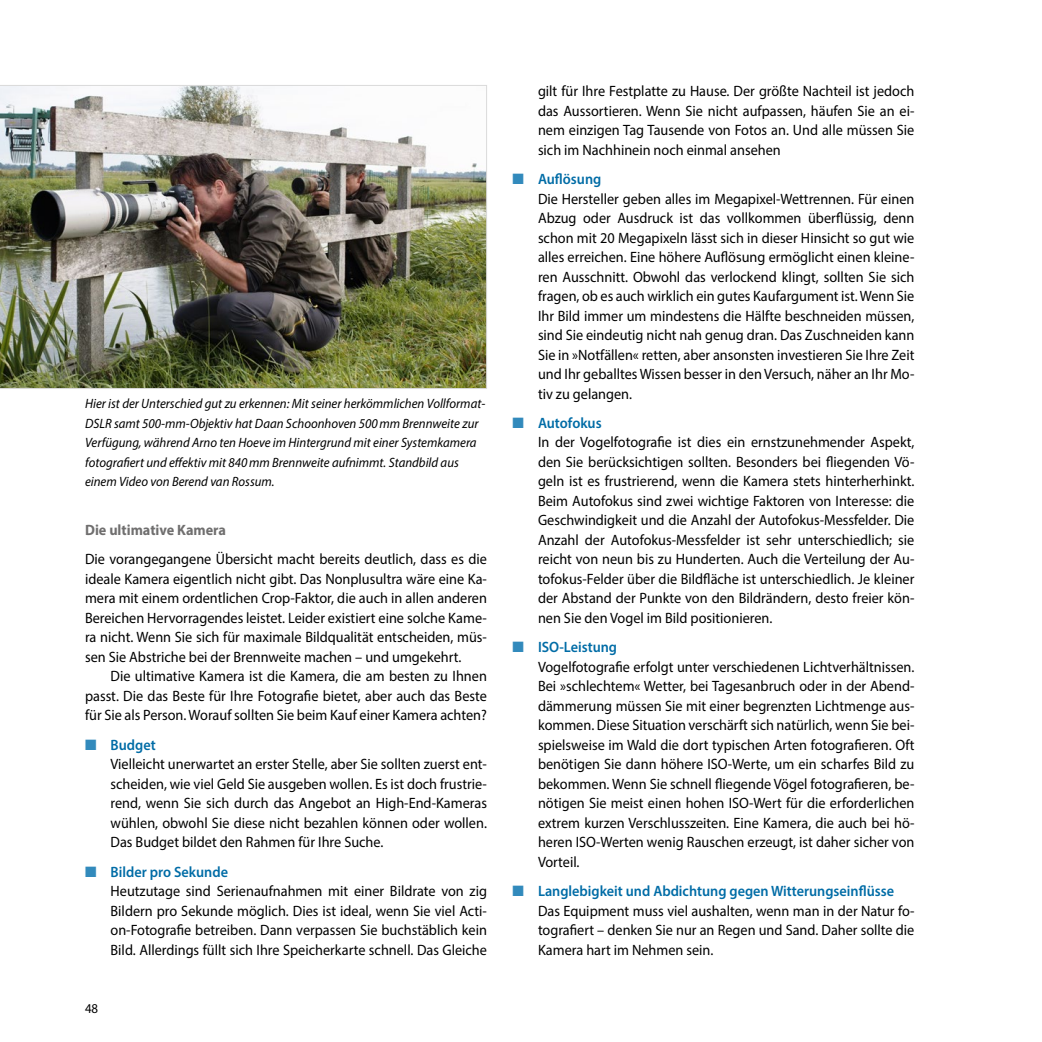
<style>
.page{position:relative;width:1042px;height:1042px;background:#fff}
.page>*{position:absolute;margin:0;border:0;box-sizing:border-box;transform-origin:0 0}
.Haupttext_Anf{font:15px/19.5px "Myriad Pro";color:#000;scale:.95 1}
.Haupttext_Folge{font:15px/19.5px "Myriad Pro";color:#000;text-align:justify;scale:.95 1}
.Heading_3{font:700 15px "Myriad Pro";color:#706f6f;scale:.95 1}
.BU_linksbündig_Grund{font:italic 13.5px/19.5px "Myriad Pro";color:#000;scale:.95 1}
.t1{font:13.5px "Myriad Pro";color:#000;scale:.95 1}
.s1{font-weight:600;color:#006ca6}
</style>
<div class="page">
<img style="left:0;top:85px;width:487px;height:304px">
<p class="BU_linksbündig_Grund" style="left:85px;top:394px;width:422px">Hier ist der Unterschied gut zu erkennen: Mit seiner herkömmlichen Vollformat-DSLR samt 500-mm-Objektiv hat Daan Schoonhoven 500mm Brennweite zur Verfügung, während Arno ten Hoeve im Hintergrund mit einer Systemkamera fotografiert und effektiv mit 840mm Brennweite aufnimmt. Standbild aus einem Video von Berend van Rossum.</p>
<p class="Heading_3" style="left:85px;top:520px;width:150px">Die ultimative Kamera</p>
<p class="Haupttext_Anf" style="left:85px;top:549px;width:424px;text-align:justify">Die vorangegangene Übersicht macht bereits deutlich, dass es die ideale Kamera eigentlich nicht gibt. Das Nonplusultra wäre eine Ka&shy;mera mit einem ordentlichen Crop-Faktor, die auch in allen anderen Bereichen Hervorragendes leistet. Leider existiert eine solche Kame&shy;ra nicht. Wenn Sie sich für maximale Bildqualität entscheiden, müs&shy;sen Sie Abstriche bei der Brennweite machen – und umgekehrt.</p>
<p class="Haupttext_Folge" style="left:85px;top:666px;width:424px;text-indent:26px">Die ultimative Kamera ist die Kamera, die am besten zu Ihnen passt. Die das Beste für Ihre Fotografie bietet, aber auch das Beste für Sie als Person. Worauf sollten Sie beim Kauf einer Kamera achten?</p>
<p class="Haupttext_Anf" style="left:111px;top:735px;width:398px"><span class="s1">Budget<br></span>Vielleicht unerwartet an erster Stelle, aber Sie sollten zuerst ent&shy;scheiden, wie viel Geld Sie ausgeben wollen. Es ist doch frustrie&shy;rend, wenn Sie sich durch das Angebot an High-End-Kameras wühlen, obwohl Sie diese nicht bezahlen können oder wollen.<br>Das Budget bildet den Rahmen für Ihre Suche.</p>
<p class="Haupttext_Anf" style="left:111px;top:861px;width:398px"><span class="s1">Bilder pro Sekunde<br></span>Heutzutage sind Serienaufnahmen mit einer Bildrate von zig Bildern pro Sekunde möglich. Dies ist ideal, wenn Sie viel Acti&shy;on-Fotografie betreiben. Dann verpassen Sie buchstäblich kein Bild. Allerdings füllt sich Ihre Speicherkarte schnell. Das Gleiche</p>
<p class="t1" style="left:85px;top:1000px;width:15px">48</p>
<p class="Haupttext_Anf" style="left:538px;top:81px;width:398px;text-align:justify">gilt für Ihre Festplatte zu Hause. Der größte Nachteil ist jedoch das Aussortieren. Wenn Sie nicht aufpassen, häufen Sie an ei&shy;nem einzigen Tag Tausende von Fotos an. Und alle müssen Sie sich im Nachhinein noch einmal ansehen</p>
<p class="Haupttext_Anf" style="left:538px;top:169px;width:398px"><span class="s1">Auflösung<br></span>Die Hersteller geben alles im Megapixel-Wettrennen. Für einen Abzug oder Ausdruck ist das vollkommen überflüssig, denn schon mit 20 Megapixeln lässt sich in dieser Hinsicht so gut wie alles erreichen. Eine höhere Auflösung ermöglicht einen kleine&shy;ren Ausschnitt. Obwohl das verlockend klingt, sollten Sie sich fragen, ob es auch wirklich ein gutes Kaufargument ist. Wenn Sie Ihr Bild immer um mindestens die Hälfte beschneiden müssen, sind Sie eindeutig nicht nah genug dran. Das Zuschneiden kann Sie in »Notfällen« retten, aber ansonsten investieren Sie Ihre Zeit und Ihr geballtes Wissen besser in den Versuch, näher an Ihr Mo&shy;tiv zu gelangen.</p>
<p class="Haupttext_Anf" style="left:538px;top:413px;width:398px"><span class="s1">Autofokus<br></span>In der Vogelfotografie ist dies ein ernstzunehmender Aspekt, den Sie berücksichtigen sollten. Besonders bei fliegenden Vö&shy;geln ist es frustrierend, wenn die Kamera stets hinterherhinkt.<br>Beim Autofokus sind zwei wichtige Faktoren von Interesse: die Geschwindigkeit und die Anzahl der Autofokus-Messfelder. Die Anzahl der Autofokus-Messfelder ist sehr unterschiedlich; sie reicht von neun bis zu Hunderten. Auch die Verteilung der Au&shy;tofokus-Felder über die Bildfläche ist unterschiedlich. Je kleiner der Abstand der Punkte von den Bildrändern, desto freier kön&shy;nen Sie den Vogel im Bild positionieren.</p>
<p class="Haupttext_Anf" style="left:538px;top:637px;width:398px"><span class="s1">ISO-Leistung<br></span>Vogelfotografie erfolgt unter verschiedenen Lichtverhältnissen.<br>Bei »schlechtem« Wetter, bei Tagesanbruch oder in der Abend&shy;dämmerung müssen Sie mit einer begrenzten Lichtmenge aus&shy;kommen. Diese Situation verschärft sich natürlich, wenn Sie bei&shy;spielsweise im Wald die dort typischen Arten fotografieren. Oft benötigen Sie dann höhere ISO-Werte, um ein scharfes Bild zu bekommen. Wenn Sie schnell fliegende Vögel fotografieren, be&shy;nötigen Sie meist einen hohen ISO-Wert für die erforderlichen extrem kurzen Verschlusszeiten. Eine Kamera, die auch bei hö&shy;heren ISO-Werten wenig Rauschen erzeugt, ist daher sicher von Vorteil.</p>
<p class="Haupttext_Anf" style="left:538px;top:881px;width:398px"><span class="s1">Langlebigkeit und Abdichtung gegen Witterungseinflüsse </span>Das Equipment muss viel aushalten, wenn man in der Natur fo&shy;tografiert – denken Sie nur an Regen und Sand. Daher sollte die Kamera hart im Nehmen sein.</p>
</div>
